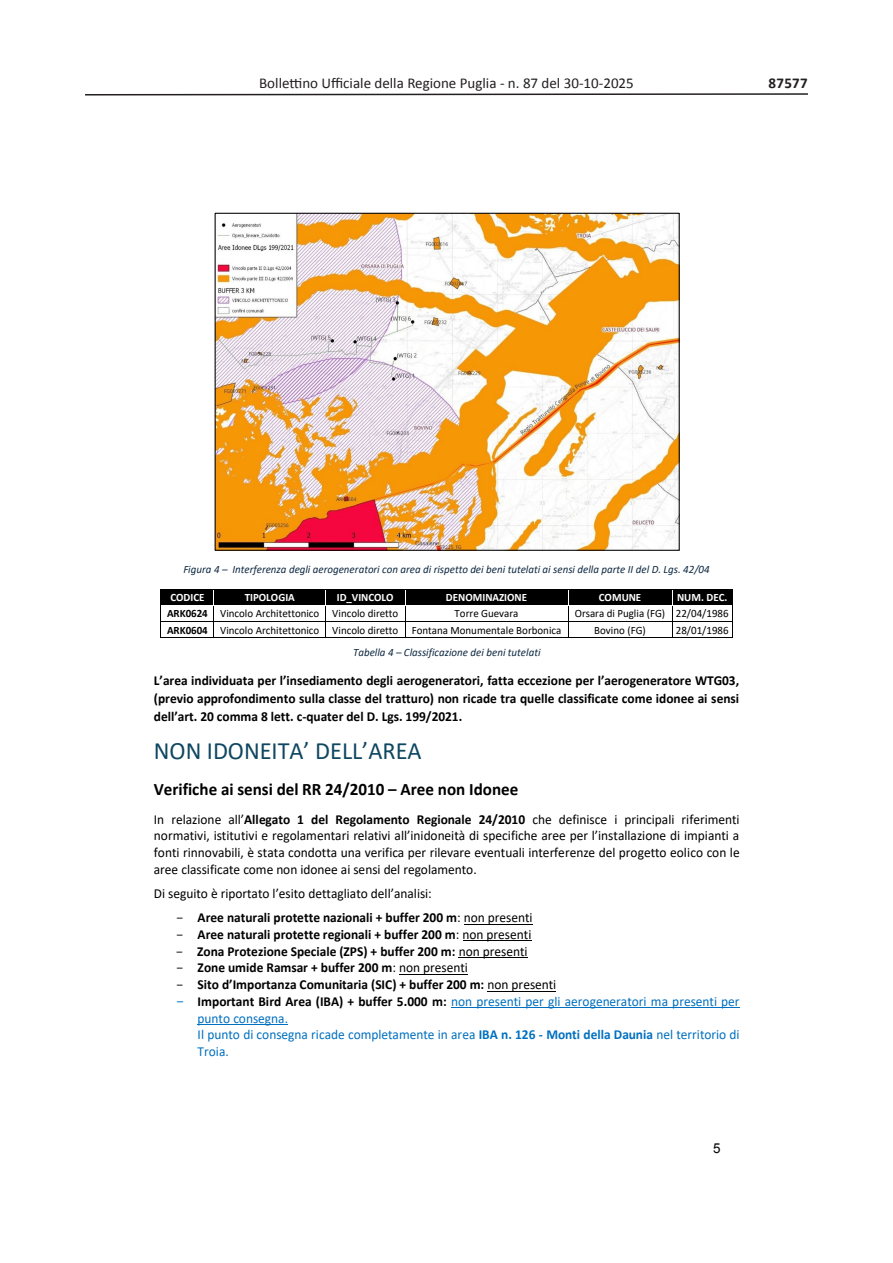
<style>
.page{position:relative;width:893px;height:1263px;background:#fff}
.page>*{position:absolute;margin:0;border:0;box-sizing:border-box;transform-origin:0 0}
.t1{font:24.9px "Calibri";color:#0f4761}
.t2{font:700 17.55px "Calibri";color:#000}
.t3{font:15px "Calibri";color:#231f20}
.t4{font:700 15px "Calibri";letter-spacing:.015em;color:#231f20}
.t5{font:700 13.8px/18px "Calibri";color:#000;text-align:justify}
.t6{font:13.8px/16.8px "Calibri";color:#000;text-align:justify}
.t7{font:13.8px/16.8px "Calibri";color:#0070c0}
.t8{font:13.65px "Arial";color:#000}
.t9{font:11.25px "Calibri";color:#000}
.t10{font:italic 11.25px "Calibri";color:#0e2841}
.t11{font:700 11.25px "Calibri";color:#fff}
.s1{font-weight:700}
.s2{font-family:"Courier New";font-weight:400}
.s3{font-weight:400}
.s4{font-family:"Courier New";font-size:15px}
.s5{font-weight:700;color:#000}
</style>
<div class="page">
<svg style="left:85px;top:93px;width:723px;height:3px"></svg>
<div style="left:161px;top:590px;width:53px;height:14px;background:#000"></div>
<div style="left:214px;top:590px;width:111px;height:14px;background:#000"></div>
<div style="left:326px;top:590px;width:79px;height:14px;background:#000"></div>
<div style="left:405px;top:590px;width:163px;height:14px;background:#000"></div>
<div style="left:568px;top:590px;width:104px;height:14px;background:#000"></div>
<div style="left:673px;top:590px;width:59px;height:14px;background:#000"></div>
<hr style="left:161px;top:589px;width:53px;height:1px;background:#000">
<hr style="left:214px;top:589px;width:111px;height:1px;background:#000">
<hr style="left:326px;top:589px;width:79px;height:1px;background:#000">
<hr style="left:405px;top:589px;width:163px;height:1px;background:#000">
<hr style="left:568px;top:589px;width:104px;height:1px;background:#000">
<hr style="left:672px;top:589px;width:60px;height:1px;background:#000">
<hr style="left:161px;top:604px;width:53px;height:1px;background:#000">
<hr style="left:214px;top:604px;width:112px;height:1px;background:#000">
<hr style="left:326px;top:604px;width:79px;height:1px;background:#000">
<hr style="left:405px;top:604px;width:163px;height:1px;background:#000">
<hr style="left:568px;top:604px;width:104px;height:1px;background:#000">
<hr style="left:672px;top:604px;width:61px;height:1px;background:#000">
<hr style="left:161px;top:621px;width:53px;height:1px;background:#000">
<hr style="left:214px;top:621px;width:111px;height:1px;background:#000">
<hr style="left:326px;top:621px;width:79px;height:1px;background:#000">
<hr style="left:405px;top:621px;width:163px;height:1px;background:#000">
<hr style="left:568px;top:621px;width:104px;height:1px;background:#000">
<hr style="left:672px;top:621px;width:60px;height:1px;background:#000">
<hr style="left:161px;top:637px;width:53px;height:1px;background:#000">
<hr style="left:214px;top:637px;width:111px;height:1px;background:#000">
<svg style="left:325px;top:589px;width:1px;height:49px"></svg>
<hr style="left:326px;top:637px;width:79px;height:1px;background:#000">
<svg style="left:405px;top:590px;width:1px;height:47px"></svg>
<hr style="left:405px;top:637px;width:163px;height:1px;background:#000">
<svg style="left:568px;top:590px;width:1px;height:47px"></svg>
<hr style="left:568px;top:637px;width:104px;height:1px;background:#000">
<svg style="left:672px;top:604px;width:1px;height:33px"></svg>
<hr style="left:672px;top:637px;width:60px;height:1px;background:#000">
<svg style="left:732px;top:589px;width:1px;height:49px"></svg>
<hr style="left:464px;top:924px;width:69px;height:1px;background:#000">
<hr style="left:463px;top:940px;width:68px;height:1px;background:#000">
<hr style="left:459px;top:957px;width:69px;height:1px;background:#000">
<hr style="left:399px;top:974px;width:69px;height:1px;background:#000">
<hr style="left:487px;top:991px;width:69px;height:1px;background:#000">
<hr style="left:451px;top:1007px;width:289px;height:1px;background:#0070c0">
<hr style="left:198px;top:1024px;width:90px;height:1px;background:#0070c0">
<img style="left:217px;top:215px;width:460px;height:333px">
<p class="t3" style="left:259px;top:74px;width:376px">Bollettino Ufficiale della Regione Puglia - n. 87 del 30-10-2025</p>
<p class="t4" style="left:769px;top:72px;width:41px">87577</p>
<p class="t10" style="left:183px;top:562px;width:528px">Figura 4 – Interferenza degli aerogeneratori con area di rispetto dei beni tutelati ai sensi della parte II del D. Lgs. 42/04</p>
<p class="t11" style="left:170px;top:589px;width:36px">CODICE</p>
<p class="t11" style="left:245px;top:589px;width:52px">TIPOLOGIA</p>
<p class="t11" style="left:337px;top:589px;width:58px">ID_VINCOLO</p>
<p class="t11" style="left:446px;top:589px;width:83px">DENOMINAZIONE</p>
<p class="t11" style="left:599px;top:589px;width:44px">COMUNE</p>
<p class="t11" style="left:677px;top:589px;width:52px">NUM. DEC.</p>
<p class="t9" style="left:167px;top:606px;width:233px"><span class="s1">ARK0624</span> Vincolo Architettonico Vincolo diretto</p>
<p class="t9" style="left:455px;top:606px;width:65px">Torre Guevara</p>
<p class="t9" style="left:575px;top:606px;width:155px">Orsara di Puglia (FG) 22/04/1986</p>
<p class="t9" style="left:167px;top:622px;width:396px"><span class="s1">ARK0604</span> Vincolo Architettonico Vincolo diretto Fontana Monumentale Borbonica</p>
<p class="t9" style="left:594px;top:622px;width:53px">Bovino (FG)</p>
<p class="t9" style="left:676px;top:622px;width:54px">28/01/1986</p>
<p class="t10" style="left:353px;top:645px;width:189px">Tabella 4 – Classificazione dei beni tutelati</p>
<p class="t5" style="left:154px;top:671px;width:587px">L’area individuata per l’insediamento degli aerogeneratori, fatta eccezione per l’aerogeneratore WTG03, (previo approfondimento sulla classe del tratturo) non ricade tra quelle classificate come idonee ai sensi dell’art. 20 comma 8 lett. c-quater del D. Lgs. 199/2021.</p>
<h1 class="t1" style="left:154px;top:734px;width:269px">NON IDONEITA’ DELL’AREA</h1>
<p class="t2" style="left:154px;top:777px;width:366px">Verifiche ai sensi del RR 24/2010 – Aree non Idonee</p>
<p class="t6" style="left:154px;top:810px;width:587px">In relazione all’<span class="s1">Allegato 1 del Regolamento Regionale 24/2010</span> che definisce i principali riferimenti normativi, istitutivi e regolamentari relativi all’inidoneità di specifiche aree per l’installazione di impianti a fonti rinnovabili, è stata condotta una verifica per rilevare eventuali interferenze del progetto eolico con le aree classificate come non idonee ai sensi del regolamento.</p>
<p class="t6" style="left:154px;top:885px;width:279px">Di seguito è riportato l’esito dettagliato dell’analisi:</p>
<p class="t5" style="left:176px;top:908px;width:358px"><span class="s2">-</span> Aree naturali protette nazionali + buffer 200 m<span class="s3">: non presenti</span></p>
<p class="t5" style="left:176px;top:925px;width:357px"><span class="s2">-</span> Aree naturali protette regionali + buffer 200 m<span class="s3">: non presenti</span></p>
<p class="t5" style="left:176px;top:942px;width:353px"><span class="s2">-</span> Zona Protezione Speciale (ZPS) + buffer 200 m: <span class="s3">non presenti</span></p>
<p class="t5" style="left:176px;top:959px;width:294px"><span class="s2">-</span> Zone umide Ramsar + buffer 200 m<span class="s3">: non presenti</span></p>
<p class="t5" style="left:176px;top:975px;width:382px"><span class="s2">-</span> Sito d’Importanza Comunitaria (SIC) + buffer 200 m: <span class="s3">non presenti</span></p>
<p class="t7" style="left:198px;top:992px;width:544px;text-indent:-22px"><span class="s4">-</span> <span class="s5">Important Bird Area (IBA) + buffer 5.000 m:</span> non presenti per gli aerogeneratori ma presenti per punto consegna.<br>Il punto di consegna ricade completamente in area <span class="s1">IBA n. 126 - Monti della Daunia</span> nel territorio di Troia.</p>
<p class="t8" style="left:713px;top:1139px;width:9px">5</p>
</div>
